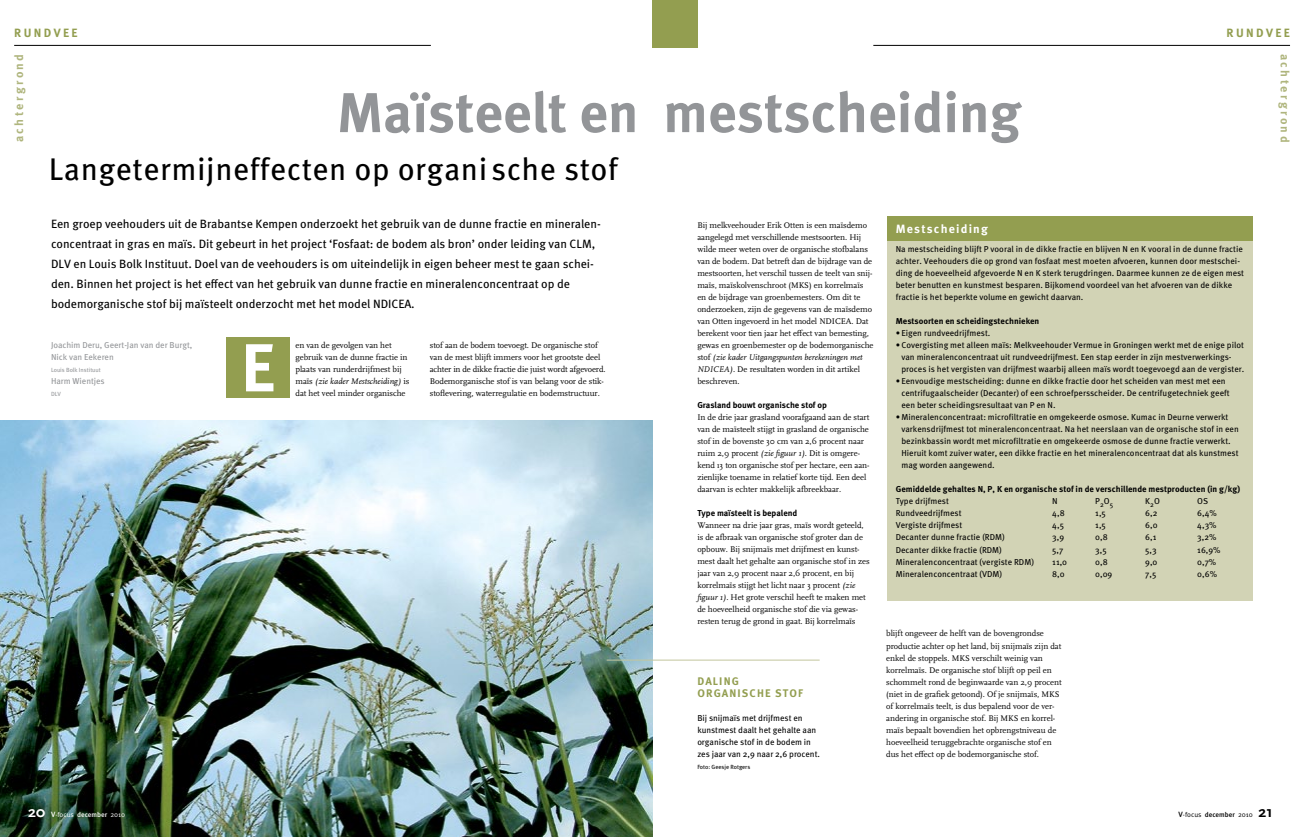
<style>
.page{position:relative;width:1304px;height:837px;background:#fff}
.page>*{position:absolute;margin:0;border:0;box-sizing:border-box;transform-origin:0 0}
.t1{font:700 67.7px "Meta OT";color:#fff}
.t2{font:700 56px "Meta OT";letter-spacing:-.005em;color:#939598}
.t3{font:31.3px "Meta OT";letter-spacing:.015em;color:#000}
.t4{font:700 16px "Scala Sans OT";color:#000}
.t5{font:12px/20px "Meta OT";letter-spacing:-.005em;color:#000}
.t6{font:700 12px "Meta OT";letter-spacing:.2em;color:#afb57d}
.t7{font:700 12px "Meta OT";letter-spacing:.2em;color:#939e50}
.t8{font:700 12px "Meta OT";letter-spacing:.1em;color:#fff}
.t9{font:700 11px/12px "Meta OT";letter-spacing:.135em;color:#939e50}
.t10{font:8.6px/12px "Scala OT";letter-spacing:-.005em;color:#000}
.t11{font:8.6px/12px "Meta OT";color:#000}
.t12{font:700 8.6px "Meta OT";color:#000}
.t13{font:8.6px/12px "Meta OT";letter-spacing:-.005em;color:#939598}
.t14{font:7px "Meta OT";color:#fff}
.t15{font:7px "Meta OT";color:#000}
.t16{font:6px "Meta OT";letter-spacing:-.005em;color:#939598}
.t17{font:6px "Meta OT";letter-spacing:-.005em;color:#000}
.s1{font-style:italic}
.s2{font-family:"Scala Sans OT";font-weight:700;font-size:16px}
.s3{font-weight:500;font-size:7.6px}
.s4{font-weight:500}
</style>
<div class="page">
<img style="left:0;top:420px;width:653px;height:416px">
<hr style="left:14px;top:45px;width:417px;height:1px;background:#000">
<hr style="left:873px;top:45px;width:417px;height:1px;background:#000">
<div style="left:652px;top:0;width:45px;height:48px;background:#939e50"></div>
<hr style="left:607px;top:659px;width:213px;height:1px;background:#c2c59c">
<div style="left:227px;top:337px;width:63px;height:60px;background:#939e50"></div>
<div style="left:887px;top:240px;width:366px;height:360px;background:#d2d3b5"></div>
<div style="left:887px;top:216px;width:366px;height:24px;background:#939e50"></div>
<h3 class="t7" style="left:14px;top:26px;width:65px">RUNDVEE</h3>
<h3 class="t6" style="left:11px;top:142px;width:90px;rotate:-90deg">achtergrond</h3>
<h3 class="t7" style="left:1227px;top:26px;width:65px">RUNDVEE</h3>
<h3 class="t6" style="left:1293px;top:54px;width:90px;rotate:90deg">achtergrond</h3>
<h2 class="t2" style="left:337px;top:77px;width:686px">Maïsteelt en mestscheiding</h2>
<h3 class="t3" style="left:49px;top:150px;width:570px">Langetermijneffecten op organische stof</h3>
<p class="t5" style="left:51px;top:214px;width:551px">Een groep veehouders uit de Brabantse Kempen onderzoekt het gebruik van de dunne fractie en mineralen&shy;concentraat in gras en maïs. Dit gebeurt in het project ‘Fosfaat: de bodem als bron’ onder leiding van CLM, DLV en Louis Bolk Instituut. Doel van de veehouders is om uiteindelijk in eigen beheer mest te gaan schei&shy;den. Binnen het project is het effect van het gebruik van dunne fractie en mineralenconcentraat op de bodemorganische stof bij maïsteelt onderzocht met het model NDICEA.</p>
<p class="t10" style="left:697px;top:219px;width:178px">Bij melkveehouder Erik Otten is een maïsdemo aangelegd met verschillende mestsoorten. Hij wilde meer weten over de organische stofbalans van de bodem. Dat betreft dan de bijdrage van de mestsoorten, het verschil tussen de teelt van snij&shy;maïs, maïskolvenschroot (MKS) en korrelmaïs en de bijdrage van groenbemesters. Om dit te onderzoeken, zijn de gegevens van de maïsdemo van Otten ingevoerd in het model NDICEA. Dat berekent voor tien jaar het effect van bemesting, gewas en groenbemester op de bodemorganische stof <span class="s1">(zie kader Uitgangspunten berekeningen met NDICEA)</span>. De resultaten worden in dit artikel beschreven.</p>
<p class="t12" style="left:697px;top:400px;width:131px">Grasland bouwt organische stof op</p>
<p class="t10" style="left:697px;top:411px;width:174px">In de drie jaar grasland voorafgaand aan de start van de maïsteelt stijgt in grasland de organische stof in de bovenste 30 cm van 2,6 procent naar ruim 2,9 procent <span class="s1">(zie figuur 1)</span>. Dit is omgere&shy;kend 13 ton organische stof per hectare, een aan&shy;zienlijke toename in relatief korte tijd. Een deel daarvan is echter makkelijk afbreekbaar.</p>
<p class="t12" style="left:697px;top:508px;width:101px">Type maïsteelt is bepalend</p>
<p class="t10" style="left:697px;top:519px;width:174px">Wanneer na drie jaar gras, maïs wordt geteeld, is de afbraak van organische stof groter dan de opbouw. Bij snijmaïs met drijfmest en kunst&shy;mest daalt het gehalte aan organische stof in zes jaar van 2,9 procent naar 2,6 procent, en bij korrelmaïs stijgt het licht naar 3 procent <span class="s1">(zie figuur 1)</span>. Het grote verschil heeft te maken met de hoeveelheid organische stof die via gewas&shy;resten terug de grond in gaat. Bij korrelmaïs</p>
<h3 class="t8" style="left:896px;top:221px;width:94px">Mestscheiding</h3>
<p class="t11" style="left:896px;top:243px;width:350px">Na mestscheiding blijft P vooral in de dikke fractie en blijven N en K vooral in de dunne fractie achter. Veehouders die op grond van fosfaat mest moeten afvoeren, kunnen door mestschei&shy;ding de hoeveelheid afgevoerde N en K sterk terugdringen. Daarmee kunnen ze de eigen mest beter benutten en kunstmest besparen. Bijkomend voordeel van het afvoeren van de dikke fractie is het beperkte volume en gewicht daarvan.</p>
<p class="t12" style="left:896px;top:316px;width:145px">Mestsoorten en scheidingstechnieken</p>
<p class="t11" style="left:896px;top:327px;width:96px">• Eigen rundveedrijfmest.</p>
<p class="t11" style="left:901px;top:339px;width:344px;text-indent:-6px">•Covergisting met alleen maïs: Melkveehouder Vermue in Groningen werkt met de enige pilot van mineralenconcentraat uit rundveedrijfmest. Een stap eerder in zijn mestverwerkings&shy;proces is het vergisten van drijfmest waarbij alleen maïs wordt toegevoegd aan de vergister.</p>
<p class="t11" style="left:901px;top:375px;width:330px;text-indent:-6px">• Eenvoudige mestscheiding: dunne en dikke fractie door het scheiden van mest met een centrifugaalscheider (Decanter) of een schroefpersscheider. De centrifugetechniek geeft een beter scheidingsresultaat van P en N.</p>
<p class="t11" style="left:901px;top:411px;width:339px;text-indent:-6px">• Mineralenconcentraat: microfiltratie en omgekeerde osmose. Kumac in Deurne verwerkt varkensdrijfmest tot mineralenconcentraat. Na het neerslaan van de organische stof in een bezinkbassin wordt met microfiltratie en omgekeerde osmose de dunne fractie verwerkt.<br>Hieruit komt zuiver water, een dikke fractie en het mineralenconcentraat dat als kunstmest mag worden aangewend.</p>
<p class="t12" style="left:896px;top:484px;width:346px">Gemiddelde gehaltes N, P, K en organische stof in de verschillende mestproducten (in g/kg)</p>
<p class="t11" style="left:896px;top:495px;width:55px">Type drijfmest</p>
<p class="t11" style="left:1052px;top:495px;width:7px">N</p>
<p class="t11" style="left:1095px;top:495px;width:19px">P<sub>2</sub>O<sub>5</sub></p>
<p class="t11" style="left:1145px;top:495px;width:16px">K<sub>2</sub>O</p>
<p class="t11" style="left:1197px;top:495px;width:12px">OS</p>
<p class="t11" style="left:896px;top:507px;width:67px">Rundveedrijfmest</p>
<p class="t11" style="left:1052px;top:507px;width:14px">4,8</p>
<p class="t11" style="left:1095px;top:507px;width:12px">1,5</p>
<p class="t11" style="left:1145px;top:507px;width:14px">6,2</p>
<p class="t11" style="left:1197px;top:507px;width:21px">6,4%</p>
<p class="t11" style="left:896px;top:519px;width:68px">Vergiste drijfmest</p>
<p class="t11" style="left:1052px;top:519px;width:13px">4,5</p>
<p class="t11" style="left:1095px;top:519px;width:12px">1,5</p>
<p class="t11" style="left:1145px;top:519px;width:14px">6,0</p>
<p class="t11" style="left:1197px;top:519px;width:21px">4,3%</p>
<p class="t11" style="left:896px;top:531px;width:111px">Decanter dunne fractie (RDM)</p>
<p class="t11" style="left:1052px;top:531px;width:13px">3,9</p>
<p class="t11" style="left:1095px;top:531px;width:14px">0,8</p>
<p class="t11" style="left:1145px;top:531px;width:13px">6,1</p>
<p class="t11" style="left:1197px;top:531px;width:21px">3,2%</p>
<p class="t11" style="left:896px;top:543px;width:108px">Decanter dikke fractie (RDM)</p>
<p class="t11" style="left:1052px;top:543px;width:13px">5,7</p>
<p class="t11" style="left:1095px;top:543px;width:13px">3,5</p>
<p class="t11" style="left:1145px;top:543px;width:13px">5,3</p>
<p class="t11" style="left:1197px;top:543px;width:25px">16,9%</p>
<p class="t11" style="left:896px;top:555px;width:140px">Mineralenconcentraat (vergiste RDM)</p>
<p class="t11" style="left:1052px;top:555px;width:16px">11,0</p>
<p class="t11" style="left:1095px;top:555px;width:14px">0,8</p>
<p class="t11" style="left:1145px;top:555px;width:14px">9,0</p>
<p class="t11" style="left:1197px;top:555px;width:21px">0,7%</p>
<p class="t11" style="left:896px;top:567px;width:108px">Mineralenconcentraat (VDM)</p>
<p class="t11" style="left:1052px;top:567px;width:14px">8,0</p>
<p class="t11" style="left:1095px;top:567px;width:19px">0,09</p>
<p class="t11" style="left:1145px;top:567px;width:13px">7,5</p>
<p class="t11" style="left:1197px;top:567px;width:21px">0,6%</p>
<p class="t13" style="left:51px;top:339px;width:143px">Joachim Deru, Geert-Jan van der Burgt,<br>Nick van Eekeren</p>
<p class="t16" style="left:51px;top:366px;width:51px">Louis Bolk Instituut</p>
<p class="t13" style="left:51px;top:375px;width:55px">Harm Wientjes</p>
<p class="t16" style="left:51px;top:390px;width:11px">DLV</p>
<h1 class="t1" style="left:241px;top:325px;width:36px">E</h1>
<p class="t10" style="left:295px;top:339px;width:115px">en van de gevolgen van het gebruik van de dunne fractie in plaats van runderdrijfmest bij maïs <span class="s1">(zie kader Mestscheiding)</span> is dat het veel minder organische</p>
<p class="t10" style="left:430px;top:339px;width:177px">stof aan de bodem toevoegt. De organische stof van de mest blijft immers voor het grootste deel achter in de dikke fractie die juist wordt afgevoerd.<br>Bodemorganische stof is van belang voor de stik&shy;stoflevering, waterregulatie en bodemstructuur.</p>
<p class="t9" style="left:697px;top:674px;width:106px">Daling organische stof</p>
<p class="t11" style="left:697px;top:711px;width:124px">Bij snijmaïs met drijfmest en kunstmest daalt het gehalte aan organische stof in de bodem in zes jaar van 2,9 naar 2,6 procent.</p>
<p class="t17" style="left:697px;top:762px;width:54px">Foto: Geesje Rotgers</p>
<p class="t10" style="left:886px;top:627px;width:177px">blijft ongeveer de helft van de bovengrondse productie achter op het land, bij snijmaïs zijn dat enkel de stoppels. MKS verschilt weinig van korrelmaïs. De organische stof blijft op peil en schommelt rond de beginwaarde van 2,9 procent (niet in de grafiek getoond). Of je snijmaïs, MKS of korrelmaïs teelt, is dus bepalend voor de ver&shy;andering in organische stof. Bij MKS en korrel&shy;maïs bepaalt bovendien het opbrengstniveau de hoeveelheid teruggebrachte organische stof en dus het effect op de bodemorganische stof.</p>
<p class="t14" style="left:28px;top:809px;width:98px"><span class="s2">20</span> <span class="s3">V</span>-focus <span class="s4">december</span> 2010</p>
<p class="t15" style="left:1179px;top:809px;width:76px"><span class="s3">V</span>-focus <span class="s4">december</span> 2010</p>
<h3 class="t4" style="left:1259px;top:802px;width:16px">21</h3>
</div>
